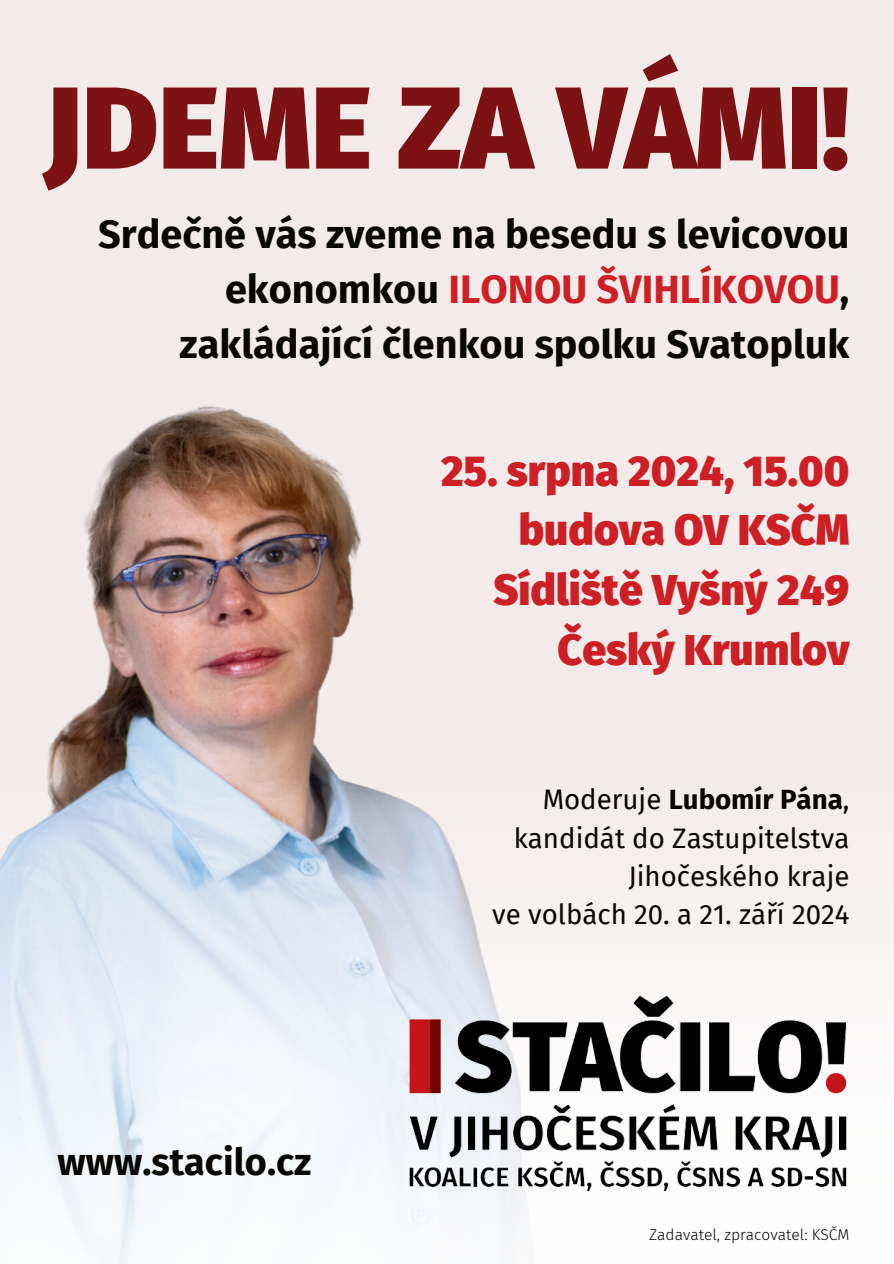
<style>
.page{position:relative;width:894px;height:1264px;background:#fff}
.page>*{position:absolute;margin:0;border:0;box-sizing:border-box;transform-origin:0 0}
.t1{font:900 116.4px "Fira Sans";color:#7c1214}
.t2{font:900 42.6px/59.7px "Fira Sans";color:#cd2026;text-align:right}
.t3{font:700 39.6px/55.2px "Fira Sans";color:#080704;text-align:right}
.t4{font:700 37.8px "Fira Sans";color:#080704}
.t5{font:27.6px/38.2px "Fira Sans";color:#080704;text-align:right}
.t6{font:300 15.6px "Fira Sans";color:#080704}
.s1{color:#cd2026}
.s2{font-weight:700}
</style>
<div class="page">
<div style="left:0;top:0;width:893px;height:1263px;background:#f2ebe9"></div>
<img style="left:84px;top:406px;width:277px;height:289px">
<img style="left:0;top:695px;width:893px;height:568px">
<img style="left:389px;top:982px;width:477px;height:224px">
<h1 class="t1" style="left:44px;top:24px;width:806px">JDEME ZA VÁMI!</h1>
<p class="t3" style="left:98px;top:204px;width:752px">Srdečně vás zveme na besedu s levicovou ekonomkou <span class="s1">ILONOU ŠVIHLÍKOVOU</span>, zakládající členkou spolku Svatopluk</p>
<p class="t2" style="left:441px;top:437px;width:410px">25. srpna 2024, 15.00 budova OV KSČM<br>Sídliště Vyšný 249<br>Český Krumlov</p>
<p class="t4" style="left:57px;top:1130px;width:255px">www.stacilo.cz</p>
<p class="t5" style="left:492px;top:780px;width:358px">Moderuje <span class="s2">Lubomír Pána</span>, kandidát do Zastupitelstva<br>Jihočeského kraje<br>ve volbách 20. a 21. září 2024</p>
<p class="t6" style="left:649px;top:1223px;width:202px">Zadavatel, zpracovatel: KSČM</p>
</div>
